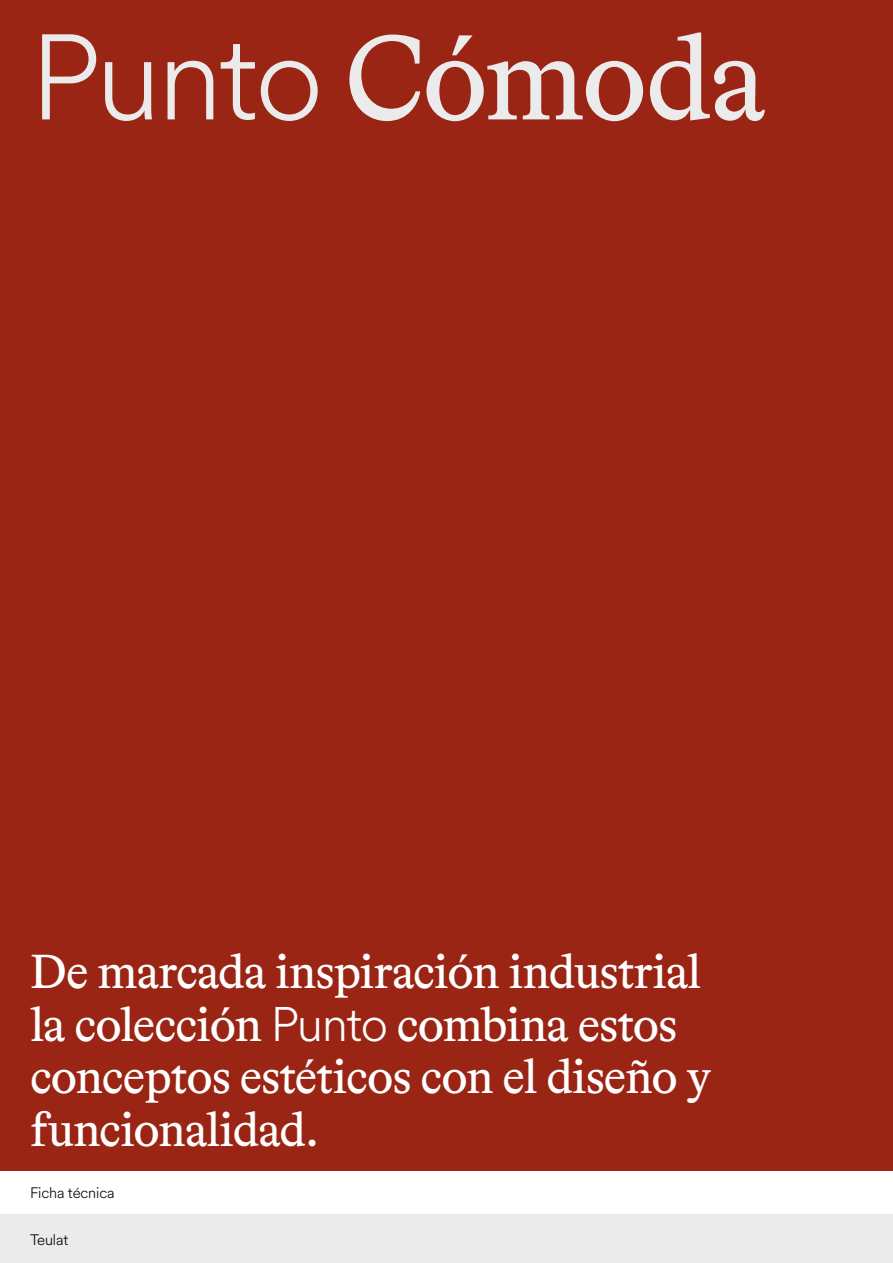
<style>
.page{position:relative;width:893px;height:1263px;background:#fff}
.page>*{position:absolute;margin:0;border:0;box-sizing:border-box;transform-origin:0 0}
.t1{font:120px "Bradford LL";letter-spacing:-.02em;color:#ebebeb}
.t2{font:48px/52.5px "Bradford LL";letter-spacing:-.02em;color:#fff}
.t3{font:300 15px "Circular XX";letter-spacing:-.01em;color:#000}
.s1{font-family:"Circular XX";font-weight:300}
</style>
<div class="page">
<div style="left:0;top:0;width:893px;height:1170px;background:#9a2514"></div>
<div style="left:0;top:1215px;width:893px;height:48px;background:#ebebeb"></div>
<h1 class="t1" style="left:30px;top:-1px;width:737px"><span class="s1">Punto</span> Cómoda</h1>
<p class="t2" style="left:30px;top:943px;width:683px">De marcada inspiración industrial la colección <span class="s1">Punto</span> combina estos conceptos estéticos con el diseño y funcionalidad.</p>
<p class="t3" style="left:30px;top:1183px;width:86px">Ficha técnica</p>
<p class="t3" style="left:30px;top:1229px;width:40px">Teulat</p>
</div>
